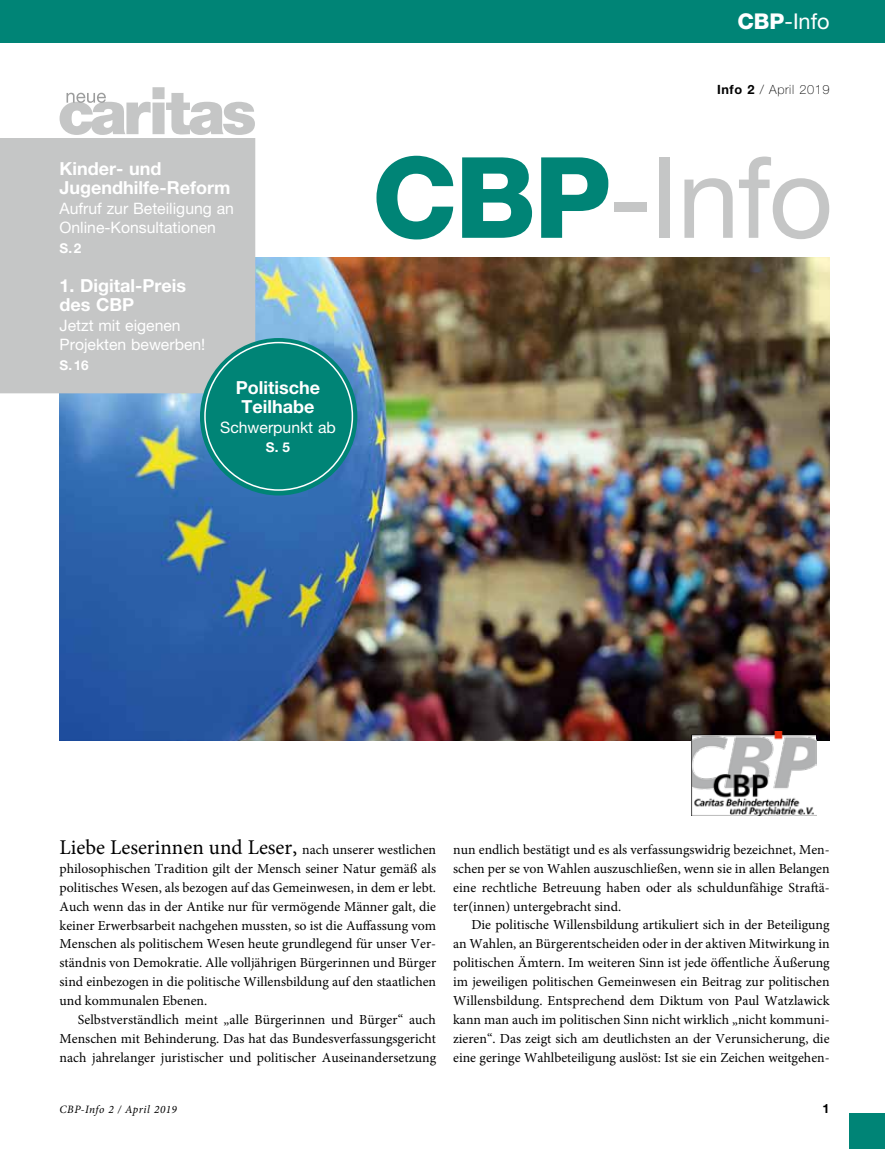
<style>
.page{position:relative;width:885px;height:1149px;background:#fff}
.page>*{position:absolute;margin:0;border:0;box-sizing:border-box;transform-origin:0 0}
.t1{font:112.5px "Helvetica Neue LT Std";color:#c5c6c6}
.t2{font:21.75px "Helvetica Neue LT Std";color:#fff}
.t3{font:21px "Minion Pro";color:#000}
.t4{font:700 18px/19.5px "Helvetica Neue LT Std";color:#fff}
.t5{font:15.75px/19.5px "Helvetica Neue LT Std";color:#fff}
.t6{font:13.8px/18.9px "Minion Pro";color:#000;text-align:justify}
.t7{font:700 13.5px "Helvetica Neue LT Std";color:#fff}
.t8{font:100 12.75px "Helvetica Neue LT Std";letter-spacing:.05em;color:#000}
.t9{font:700 12.75px "Helvetica Neue LT Std";color:#000}
.t10{font:italic 11.25px "Minion Pro";letter-spacing:.04em;color:#000}
.s1{font-weight:800}
.s2{font-weight:700}
.s3{font-weight:800;color:#008476}
.s4{font-size:13.8px}
</style>
<div class="page">
<div style="left:849px;top:1113px;width:35px;height:35px;background:#008476"></div>
<img style="left:60px;top:257px;width:769px;height:483px">
<div style="left:0;top:0;width:884px;height:43px;background:#008476"></div>
<svg style="left:60px;top:87px;width:195px;height:48px"></svg>
<div style="left:0;top:138px;width:255px;height:255px;background:#c5c6c6"></div>
<img style="left:691px;top:730px;width:125px;height:85px">
<div style="left:200px;top:338px;width:157px;height:157px;background:#008476;border-radius:50%"></div>
<h2 class="t2" style="left:737px;top:8px;width:94px"><span class="s1">CBP</span>-Info</h2>
<h3 class="t4" style="left:60px;top:158px;width:172px">Kinder- und<br>Jugendhilfe-Reform</h3>
<p class="t5" style="left:60px;top:198px;width:176px">Aufruf zur Beteiligung an<br>Online-Konsultationen</p>
<p class="t7" style="left:60px;top:239px;width:23px">S.2</p>
<h3 class="t4" style="left:60px;top:275px;width:128px">1. Digital-Preis des CBP</h3>
<p class="t5" style="left:60px;top:315px;width:147px">Jetzt mit eigenen<br>Projekten bewerben!</p>
<p class="t7" style="left:60px;top:356px;width:31px">S.16</p>
<h3 class="t4" style="left:236px;top:377px;width:86px;text-align:center">Politische<br>Teilhabe</h3>
<p class="t5" style="left:220px;top:417px;width:117px">Schwerpunkt ab</p>
<p class="t7" style="left:266px;top:439px;width:26px">S. 5</p>
<p class="t8" style="left:717px;top:82px;width:114px"><span class="s2">Info 2</span> / April 2019</p>
<h1 class="t1" style="left:372px;top:131px;width:463px"><span class="s3">CBP</span>-Info</h1>
<h3 class="t3" style="left:60px;top:832px;width:378px">Liebe Leserinnen und Leser, <span class="s4">nach unserer westlichen</span></h3>
<p class="t6" style="left:60px;top:858px;width:378px">philosophischen Tradition gilt der Mensch seiner Natur gemäß als politisches Wesen, als bezogen auf das Gemeinwesen, in dem er lebt.<br>Auch wenn das in der Antike nur für vermögende Männer galt, die keiner Erwerbsarbeit nachgehen mussten, so ist die Auffassung vom Menschen als politischem Wesen heute grundlegend für unser Ver&shy;ständnis von Demokratie. Alle volljährigen Bürgerinnen und Bürger sind einbezogen in die politische Willensbildung auf den staatlichen und kommunalen Ebenen.</p>
<p class="t6" style="left:60px;top:1009px;width:378px;text-indent:18px">Selbstverständlich meint „alle Bürgerinnen und Bürger“ auch Menschen mit Behinderung. Das hat das Bundesverfassungsgericht nach jahrelanger juristischer und politischer Auseinandersetzung</p>
<p class="t6" style="left:453px;top:839px;width:378px">nun endlich bestätigt und es als verfassungswidrig bezeichnet, Men&shy;schen per se von Wahlen auszuschließen, wenn sie in allen Belangen eine rechtliche Betreuung haben oder als schuldunfähige Straftä&shy;ter(innen) untergebracht sind.</p>
<p class="t6" style="left:453px;top:915px;width:378px;text-indent:18px">Die politische Willensbildung artikuliert sich in der Beteiligung an Wahlen, an Bürgerentscheiden oder in der aktiven Mitwirkung in politischen Ämtern. Im weiteren Sinn ist jede öffentliche Äußerung im jeweiligen politischen Gemeinwesen ein Beitrag zur politischen Willensbildung. Entsprechend dem Diktum von Paul Watzlawick kann man auch im politischen Sinn nicht wirklich „nicht kommuni&shy;zieren“. Das zeigt sich am deutlichsten an der Verunsicherung, die eine geringe Wahlbeteiligung auslöst: Ist sie ein Zeichen weitgehen-</p>
<p class="t10" style="left:60px;top:1101px;width:119px">CBP-Info 2 / April 2019</p>
<p class="t9" style="left:822px;top:1100px;width:9px">1</p>
</div>
